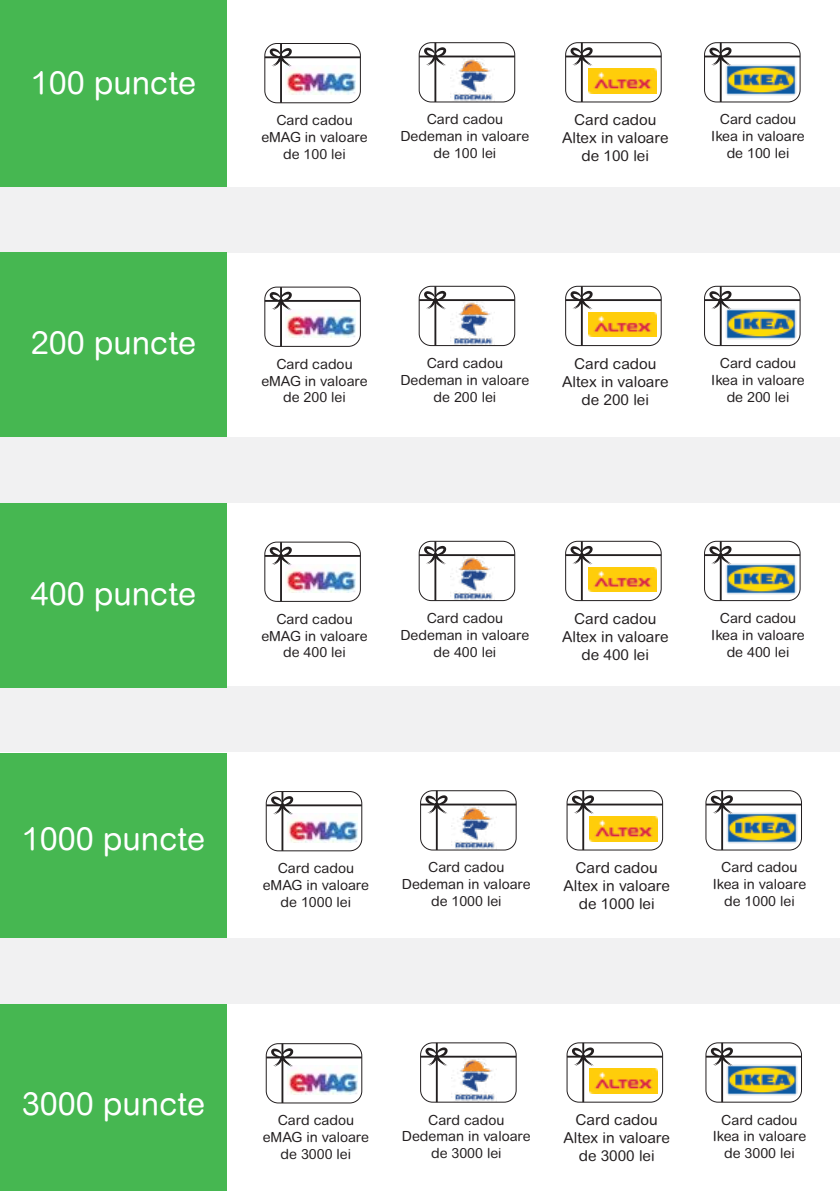
<style>
.page{position:relative;width:840px;height:1191px;background:#fff}
.page>*{position:absolute;margin:0;border:0;box-sizing:border-box;transform-origin:0 0}
.t1{font:32px "Arial Rounded MT Pro RO";color:#fff}
.t2{font:15px/18px "Arial Rounded MT Pro";color:#231f20;text-align:center}
.t3{font:14px/16.8px "Arial Rounded MT Pro";color:#231f20;text-align:center}
</style>
<div class="page">
<div style="left:0;top:187px;width:839px;height:65px;background:#f1f1f2"></div>
<div style="left:0;top:437px;width:839px;height:66px;background:#f1f1f2"></div>
<div style="left:0;top:685px;width:839px;height:66px;background:#f1f1f2"></div>
<div style="left:0;top:937px;width:839px;height:66px;background:#f1f1f2"></div>
<div style="left:0;top:503px;width:227px;height:185px;background:#46b751"></div>
<div style="left:0;top:753px;width:227px;height:185px;background:#46b751"></div>
<div style="left:0;top:252px;width:227px;height:185px;background:#46b751"></div>
<div style="left:0;top:0;width:227px;height:187px;background:#46b751"></div>
<div style="left:0;top:1004px;width:227px;height:187px;background:#46b751"></div>
<img style="left:285px;top:66px;width:70px;height:28px">
<div style="left:264px;top:43px;width:96px;height:60px;border:1px solid #231f20;border-radius:12px"></div>
<hr style="left:280px;top:43px;width:2px;height:60px;background:#231f20">
<hr style="left:265px;top:56px;width:95px;height:2px;background:#231f20">
<svg style="left:269px;top:48px;width:23px;height:19px"></svg>
<img style="left:450px;top:57px;width:44px;height:43px">
<div style="left:418px;top:42px;width:97px;height:60px;border:1px solid #231f20;border-radius:12px"></div>
<hr style="left:434px;top:43px;width:2px;height:59px;background:#231f20">
<hr style="left:419px;top:56px;width:95px;height:1px;background:#231f20">
<svg style="left:423px;top:47px;width:23px;height:19px"></svg>
<img style="left:588px;top:68px;width:67px;height:25px">
<div style="left:565px;top:42px;width:96px;height:60px;border:1px solid #231f20;border-radius:12px"></div>
<hr style="left:580px;top:43px;width:2px;height:59px;background:#231f20">
<hr style="left:565px;top:56px;width:95px;height:1px;background:#231f20">
<svg style="left:570px;top:47px;width:22px;height:19px"></svg>
<img style="left:721px;top:60px;width:80px;height:41px">
<div style="left:703px;top:42px;width:97px;height:60px;border:1px solid #231f20;border-radius:12px"></div>
<hr style="left:719px;top:43px;width:2px;height:59px;background:#231f20">
<hr style="left:704px;top:56px;width:95px;height:1px;background:#231f20">
<svg style="left:709px;top:47px;width:22px;height:19px"></svg>
<img style="left:285px;top:310px;width:70px;height:28px">
<div style="left:264px;top:287px;width:96px;height:60px;border:1px solid #231f20;border-radius:12px"></div>
<hr style="left:280px;top:287px;width:2px;height:59px;background:#231f20">
<hr style="left:265px;top:300px;width:95px;height:2px;background:#231f20">
<svg style="left:269px;top:292px;width:23px;height:18px"></svg>
<img style="left:450px;top:301px;width:43px;height:43px">
<div style="left:418px;top:286px;width:97px;height:60px;border:1px solid #231f20;border-radius:12px"></div>
<hr style="left:434px;top:286px;width:2px;height:59px;background:#231f20">
<hr style="left:419px;top:299px;width:95px;height:2px;background:#231f20">
<svg style="left:423px;top:291px;width:23px;height:19px"></svg>
<img style="left:588px;top:312px;width:67px;height:25px">
<div style="left:565px;top:286px;width:96px;height:60px;border:1px solid #231f20;border-radius:12px"></div>
<hr style="left:580px;top:286px;width:2px;height:59px;background:#231f20">
<hr style="left:565px;top:299px;width:95px;height:2px;background:#231f20">
<svg style="left:570px;top:291px;width:22px;height:19px"></svg>
<img style="left:721px;top:303px;width:80px;height:41px">
<div style="left:703px;top:286px;width:97px;height:60px;border:1px solid #231f20;border-radius:12px"></div>
<hr style="left:719px;top:286px;width:2px;height:59px;background:#231f20">
<hr style="left:704px;top:299px;width:95px;height:2px;background:#231f20">
<svg style="left:709px;top:291px;width:22px;height:19px"></svg>
<img style="left:285px;top:565px;width:70px;height:28px">
<div style="left:264px;top:541px;width:96px;height:61px;border:1px solid #231f20;border-radius:12px"></div>
<hr style="left:280px;top:542px;width:2px;height:59px;background:#231f20">
<hr style="left:265px;top:555px;width:95px;height:2px;background:#231f20">
<svg style="left:269px;top:546px;width:23px;height:19px"></svg>
<img style="left:450px;top:556px;width:44px;height:43px">
<div style="left:418px;top:541px;width:97px;height:60px;border:1px solid #231f20;border-radius:12px"></div>
<hr style="left:434px;top:541px;width:2px;height:59px;background:#231f20">
<hr style="left:419px;top:554px;width:95px;height:2px;background:#231f20">
<svg style="left:423px;top:546px;width:23px;height:19px"></svg>
<img style="left:588px;top:567px;width:67px;height:24px">
<div style="left:565px;top:541px;width:96px;height:60px;border:1px solid #231f20;border-radius:12px"></div>
<hr style="left:580px;top:541px;width:2px;height:59px;background:#231f20">
<hr style="left:565px;top:554px;width:95px;height:2px;background:#231f20">
<svg style="left:570px;top:546px;width:22px;height:19px"></svg>
<img style="left:721px;top:558px;width:80px;height:41px">
<div style="left:703px;top:541px;width:97px;height:60px;border:1px solid #231f20;border-radius:12px"></div>
<hr style="left:719px;top:541px;width:2px;height:59px;background:#231f20">
<hr style="left:704px;top:554px;width:95px;height:2px;background:#231f20">
<svg style="left:709px;top:546px;width:22px;height:19px"></svg>
<img style="left:287px;top:815px;width:70px;height:27px">
<div style="left:265px;top:791px;width:97px;height:60px;border:1px solid #231f20;border-radius:12px"></div>
<hr style="left:281px;top:791px;width:2px;height:60px;background:#231f20">
<hr style="left:266px;top:804px;width:95px;height:2px;background:#231f20">
<svg style="left:271px;top:796px;width:22px;height:19px"></svg>
<img style="left:451px;top:805px;width:45px;height:43px">
<div style="left:420px;top:790px;width:96px;height:60px;border:1px solid #231f20;border-radius:12px"></div>
<hr style="left:435px;top:790px;width:2px;height:60px;background:#231f20">
<hr style="left:420px;top:803px;width:96px;height:2px;background:#231f20">
<svg style="left:425px;top:795px;width:22px;height:19px"></svg>
<img style="left:589px;top:816px;width:68px;height:25px">
<div style="left:566px;top:790px;width:96px;height:60px;border:1px solid #231f20;border-radius:12px"></div>
<hr style="left:582px;top:790px;width:2px;height:60px;background:#231f20">
<hr style="left:566px;top:803px;width:96px;height:2px;background:#231f20">
<svg style="left:571px;top:795px;width:23px;height:19px"></svg>
<img style="left:722px;top:808px;width:80px;height:40px">
<div style="left:705px;top:790px;width:96px;height:60px;border:1px solid #231f20;border-radius:12px"></div>
<hr style="left:720px;top:790px;width:2px;height:60px;background:#231f20">
<hr style="left:705px;top:803px;width:96px;height:2px;background:#231f20">
<svg style="left:710px;top:795px;width:22px;height:19px"></svg>
<img style="left:287px;top:1067px;width:70px;height:27px">
<div style="left:265px;top:1043px;width:97px;height:60px;border:1px solid #231f20;border-radius:12px"></div>
<hr style="left:281px;top:1043px;width:2px;height:60px;background:#231f20">
<hr style="left:266px;top:1056px;width:95px;height:2px;background:#231f20">
<svg style="left:271px;top:1048px;width:22px;height:19px"></svg>
<img style="left:451px;top:1057px;width:45px;height:43px">
<div style="left:420px;top:1042px;width:96px;height:60px;border:1px solid #231f20;border-radius:12px"></div>
<hr style="left:435px;top:1042px;width:2px;height:60px;background:#231f20">
<hr style="left:420px;top:1055px;width:96px;height:2px;background:#231f20">
<svg style="left:425px;top:1047px;width:22px;height:19px"></svg>
<img style="left:589px;top:1068px;width:68px;height:25px">
<div style="left:566px;top:1042px;width:96px;height:60px;border:1px solid #231f20;border-radius:12px"></div>
<hr style="left:582px;top:1042px;width:2px;height:60px;background:#231f20">
<hr style="left:566px;top:1055px;width:96px;height:2px;background:#231f20">
<svg style="left:571px;top:1047px;width:23px;height:19px"></svg>
<img style="left:722px;top:1060px;width:80px;height:41px">
<div style="left:705px;top:1042px;width:96px;height:60px;border:1px solid #231f20;border-radius:12px"></div>
<hr style="left:720px;top:1042px;width:2px;height:60px;background:#231f20">
<hr style="left:705px;top:1055px;width:96px;height:2px;background:#231f20">
<svg style="left:710px;top:1047px;width:22px;height:19px"></svg>
<h1 class="t1" style="left:31px;top:64px;width:167px">100 puncte</h1>
<p class="t3" style="left:261px;top:112px;width:108px">Card cadou eMAG in valoare de 100 lei</p>
<p class="t3" style="left:400px;top:111px;width:130px">Card cadou<br>Dedeman in valoare de 100 lei</p>
<p class="t2" style="left:561px;top:111px;width:108px">Card cadou<br>Altex in valoare de 100 lei</p>
<p class="t3" style="left:710px;top:111px;width:95px">Card cadou<br>Ikea in valoare de 100 lei</p>
<h1 class="t1" style="left:31px;top:324px;width:167px">200 puncte</h1>
<p class="t3" style="left:261px;top:356px;width:108px">Card cadou eMAG in valoare de 200 lei</p>
<p class="t3" style="left:400px;top:355px;width:130px">Card cadou<br>Dedeman in valoare de 200 lei</p>
<p class="t2" style="left:561px;top:355px;width:108px">Card cadou<br>Altex in valoare de 200 lei</p>
<p class="t3" style="left:710px;top:355px;width:95px">Card cadou<br>Ikea in valoare de 200 lei</p>
<h1 class="t1" style="left:31px;top:575px;width:167px">400 puncte</h1>
<p class="t3" style="left:261px;top:611px;width:108px">Card cadou eMAG in valoare de 400 lei</p>
<p class="t3" style="left:400px;top:610px;width:130px">Card cadou<br>Dedeman in valoare de 400 lei</p>
<p class="t2" style="left:561px;top:610px;width:108px">Card cadou<br>Altex in valoare de 400 lei</p>
<p class="t3" style="left:710px;top:610px;width:95px">Card cadou<br>Ikea in valoare de 400 lei</p>
<h1 class="t1" style="left:22px;top:820px;width:185px">1000 puncte</h1>
<p class="t3" style="left:262px;top:860px;width:108px">Card cadou eMAG in valoare de 1000 lei</p>
<p class="t3" style="left:401px;top:859px;width:130px">Card cadou<br>Dedeman in valoare de 1000 lei</p>
<p class="t2" style="left:563px;top:859px;width:108px">Card cadou<br>Altex in valoare de 1000 lei</p>
<p class="t3" style="left:712px;top:859px;width:95px">Card cadou<br>Ikea in valoare de 1000 lei</p>
<h1 class="t1" style="left:22px;top:1085px;width:185px">3000 puncte</h1>
<p class="t3" style="left:262px;top:1112px;width:108px">Card cadou eMAG in valoare de 3000 lei</p>
<p class="t3" style="left:401px;top:1111px;width:130px">Card cadou<br>Dedeman in valoare de 3000 lei</p>
<p class="t2" style="left:563px;top:1111px;width:108px">Card cadou<br>Altex in valoare de 3000 lei</p>
<p class="t3" style="left:712px;top:1111px;width:95px">Card cadou<br>Ikea in valoare de 3000 lei</p>
</div>
